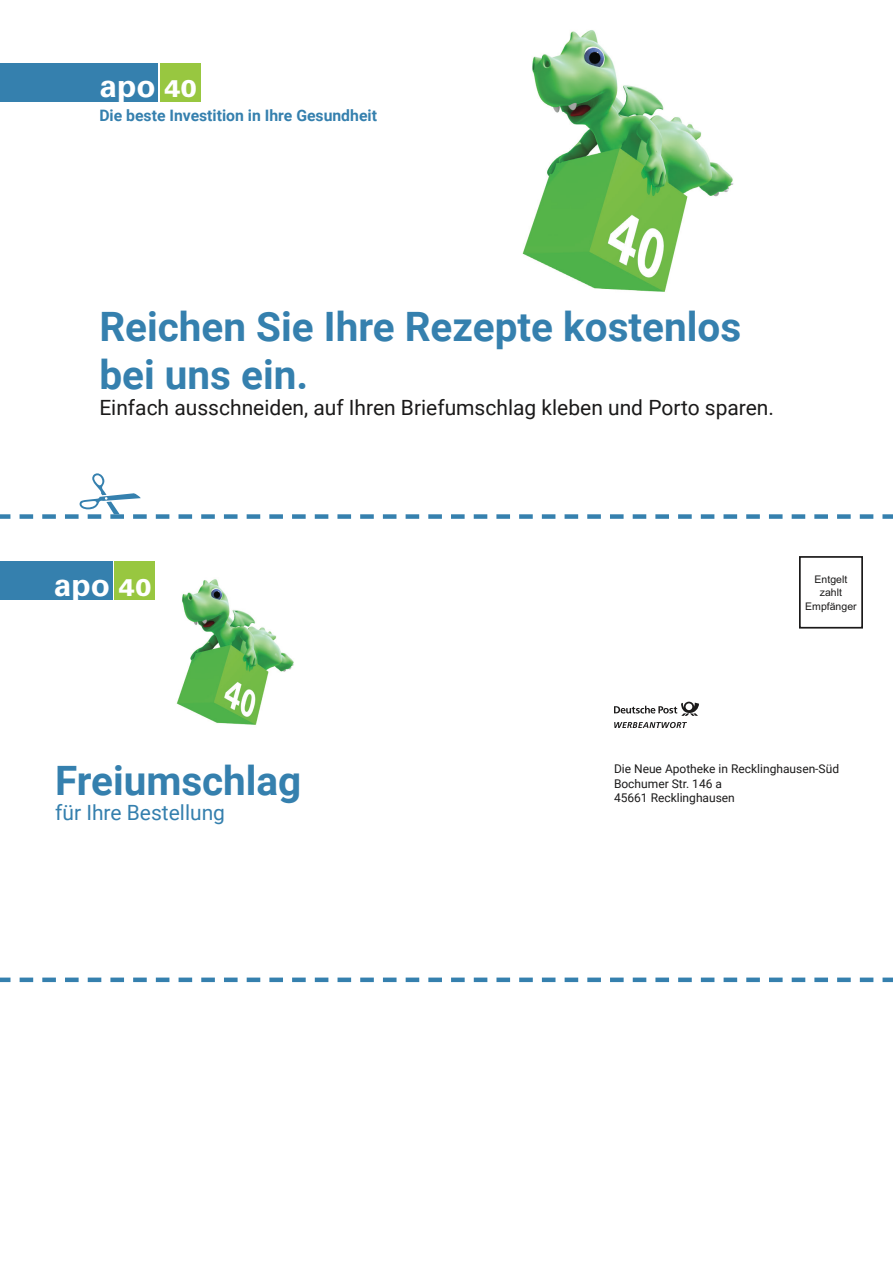
<style>
.page{position:relative;width:893px;height:1263px;background:#fff}
.page>*{position:absolute;margin:0;border:0;box-sizing:border-box;transform-origin:0 0}
.t1{font:700 40.5px/48.6px "Roboto";color:#3580ae}
.t2{font:700 31.65px "Univers LT Std";letter-spacing:.005em;color:#fff}
.t3{font:21px "Roboto";color:#1b1a1a}
.t4{font:21px "Roboto";color:#3580ae}
.t5{font:700 15.75px "Roboto";color:#3580ae}
.t6{font:12px/14.4px "Roboto";color:#1b1a1a}
.t7{font:10.5px/13.5px "Arial";color:#1b1a1a;text-align:center}
.s1{font-weight:900;font-size:24px}
</style>
<div class="page">
<img style="left:522px;top:30px;width:212px;height:262px">
<div style="left:0;top:63px;width:158px;height:38px;background:#3580ae"></div>
<div style="left:160px;top:63px;width:41px;height:38px;background:#98c740"></div>
<svg style="left:0;top:561px;width:893px;height:422px"></svg>
<div style="left:0;top:561px;width:112px;height:39px;background:#3580ae"></div>
<div style="left:115px;top:561px;width:40px;height:39px;background:#98c740"></div>
<div style="left:800px;top:557px;width:62px;height:71px;background:#fff"></div>
<div style="left:799px;top:556px;width:64px;height:72px;border:2px solid #1b1a1a"></div>
<svg style="left:614px;top:702px;width:85px;height:14px"></svg>
<svg style="left:614px;top:722px;width:73px;height:6px"></svg>
<svg style="left:0;top:514px;width:893px;height:5px"></svg>
<h2 class="t2" style="left:99px;top:68px;width:99px">apo <span class="s1">40</span></h2>
<h3 class="t5" style="left:99px;top:104px;width:279px">Die beste Investition in Ihre Gesundheit</h3>
<h1 class="t1" style="left:99px;top:301px;width:643px">Reichen Sie Ihre Rezepte kostenlos bei uns ein.</h1>
<h3 class="t3" style="left:99px;top:392px;width:676px">Einfach ausschneiden, auf Ihren Briefumschlag kleben und Porto sparen.</h3>
<h2 class="t2" style="left:54px;top:566px;width:99px">apo <span class="s1">40</span></h2>
<p class="t7" style="left:805px;top:573px;width:53px">Entgelt zahlt<br>Empfänger</p>
<h1 class="t1" style="left:55px;top:754px;width:248px">Freiumschlag</h1>
<h3 class="t4" style="left:55px;top:797px;width:171px">für Ihre Bestellung</h3>
<p class="t6" style="left:614px;top:761px;width:227px">Die Neue Apotheke in Recklinghausen-Süd<br>Bochumer Str. 146 a<br>45661 Recklinghausen</p>
</div>
